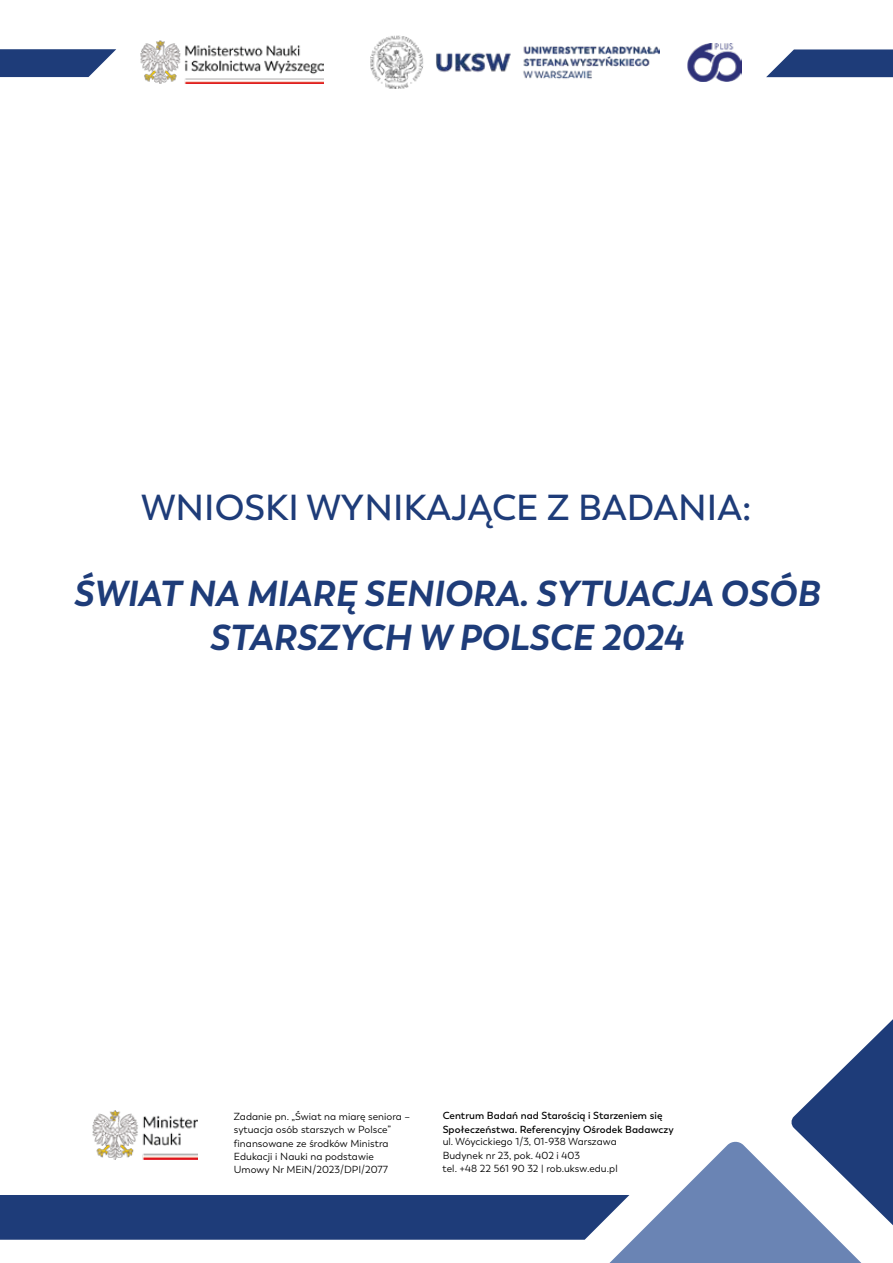
<style>
.page{position:relative;width:893px;height:1263px;background:#fff}
.page>*{position:absolute;margin:0;border:0;box-sizing:border-box;transform-origin:0 0}
.t1{font:italic 700 36px/43.2px "Trenda";color:#1e3c79;text-align:center}
.t2{font:600 36px "Trenda";color:#1e3c79}
.t3{font:10.2px/13.2px "Trenda";letter-spacing:.005em;color:#010101}
.t4{font:600 10.2px/13.2px "Trenda";letter-spacing:.005em;color:#010101}
</style>
<div class="page">
<img style="left:141px;top:40px;width:182px;height:43px">
<img style="left:371px;top:35px;width:288px;height:53px">
<img style="left:688px;top:43px;width:53px;height:38px">
<svg style="left:0;top:49px;width:116px;height:28px;background:#3a5489"></svg>
<svg style="left:766px;top:49px;width:127px;height:28px;background:#3a5489"></svg>
<svg style="left:0;top:1019px;width:893px;height:244px"></svg>
<h1 class="t2" style="left:142px;top:486px;width:611px">WNIOSKI WYNIKAJĄCE Z BADANIA:</h1>
<h1 class="t1" style="left:73px;top:572px;width:748px">ŚWIAT NA MIARĘ SENIORA. SYTUACJA OSÓB<br>STARSZYCH W POLSCE 2024</h1>
<p class="t3" style="left:234px;top:1110px;width:178px">Zadanie pn. „Świat na miarę seniora – sytuacja osób starszych w Polsce” finansowane ze środków Ministra<br>Edukacji i Nauki na podstawie<br>Umowy Nr MEiN/2023/DPI/2077</p>
<p class="t4" style="left:443px;top:1109px;width:233px">Centrum Badań nad Starością i Starzeniem się<br>Społeczeństwa. Referencyjny Ośrodek Badawczy</p>
<p class="t3" style="left:443px;top:1135px;width:177px">ul. Wóycickiego 1/3, 01-938 Warszawa<br>Budynek nr 23, pok. 402 i 403<br>tel. +48 22 561 90 32 | rob.uksw.edu.pl</p>
</div>
